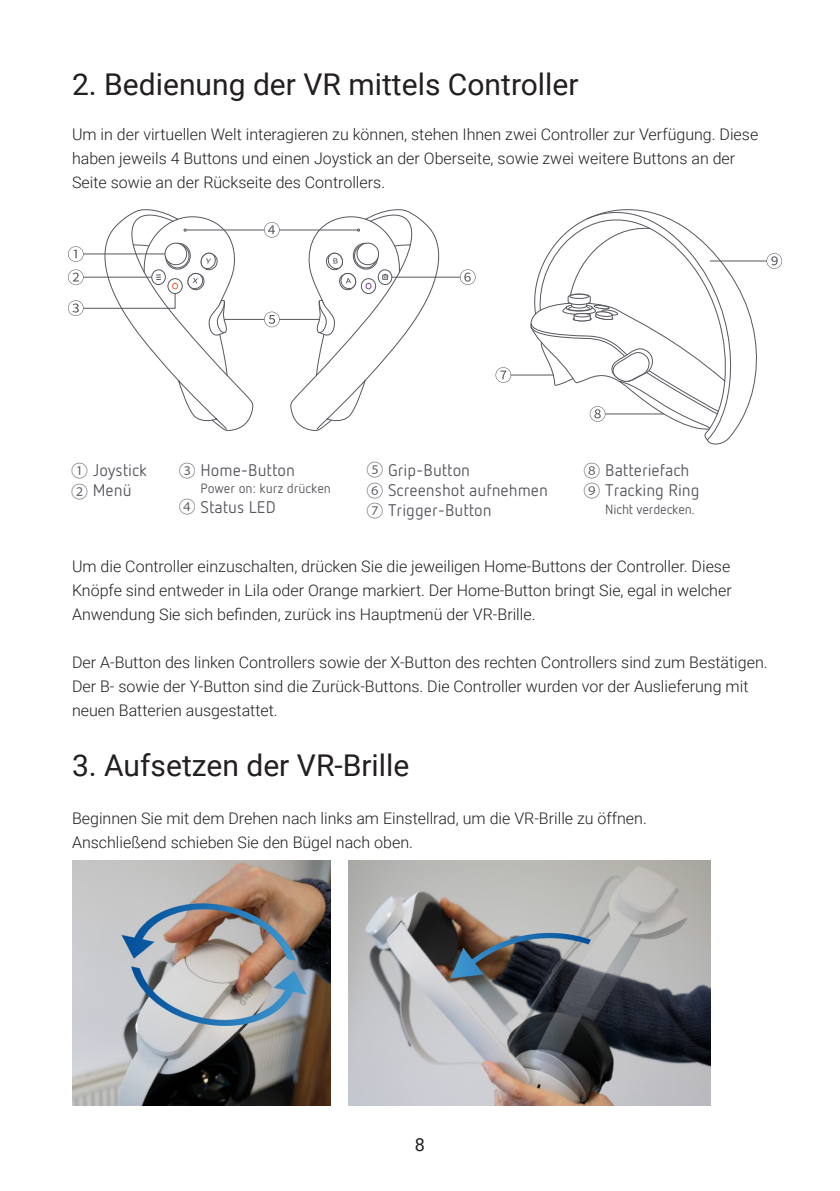
<style>
.page{position:relative;width:840px;height:1191px;background:#fff}
.page>*{position:absolute;margin:0;border:0;box-sizing:border-box;transform-origin:0 0}
.t1{font:30px "Roboto";color:#231f20}
.t2{font:18px "Roboto";color:#231f20}
.t3{font:16.8px/20.2px "Netto OT";color:#55585e}
.t4{font:16.8px "Koz Go Pr 6 N";color:#55585e}
.t5{font:300 16px/24px "Roboto";color:#231f20}
.t6{font:13.4px "Netto OT";color:#55585e}
.s1{font-family:"Koz Go Pr 6 N"}
</style>
<div class="page">
<svg style="left:495px;top:367px;width:16px;height:16px"></svg>
<svg style="left:772px;top:253px;width:9px;height:16px"></svg>
<svg style="left:534px;top:209px;width:238px;height:236px"></svg>
<svg style="left:529px;top:293px;width:196px;height:137px"></svg>
<hr style="left:510px;top:375px;width:43px;height:1px;background:#55585e">
<hr style="left:605px;top:413px;width:58px;height:1px;background:#55585e">
<hr style="left:709px;top:261px;width:57px;height:1px;background:#55585e">
<svg style="left:68px;top:209px;width:407px;height:222px"></svg>
<img style="left:349px;top:860px;width:361px;height:246px">
<img style="left:72px;top:860px;width:258px;height:246px">
<p class="t1" style="left:72px;top:63px;width:507px">2. Bedienung der VR mittels Controller</p>
<p class="t5" style="left:72px;top:122px;width:687px">Um in der virtuellen Welt interagieren zu können, stehen Ihnen zwei Controller zur Verfügung. Diese haben jeweils 4 Buttons und einen Joystick an der Oberseite, sowie zwei weitere Buttons an der<br>Seite sowie an der Rückseite des Controllers.</p>
<p class="t3" style="left:71px;top:460px;width:77px;text-align:center"><span class="s1">①</span> Joystick<br>Menü</p>
<p class="t4" style="left:71px;top:483px;width:18px">②</p>
<p class="t3" style="left:179px;top:460px;width:117px"><span class="s1">③</span> Home-Button</p>
<p class="t6" style="left:200px;top:480px;width:132px">Power on: kurz drücken</p>
<p class="t3" style="left:179px;top:497px;width:98px"><span class="s1">④</span> Status LED</p>
<p class="t3" style="left:366px;top:459px;width:183px"><span class="s1">⑤</span> Grip-Button<br><span class="s1">⑥</span> Screenshot aufnehmen<br><span class="s1">⑦</span> Trigger-Button</p>
<p class="t3" style="left:583px;top:460px;width:117px"><span class="s1">⑧</span> Batteriefach<br><span class="s1">⑨</span> Tracking Ring</p>
<p class="t6" style="left:605px;top:501px;width:91px">Nicht verdecken.</p>
<p class="t5" style="left:72px;top:554px;width:660px;text-align:justify">Um die Controller einzuschalten, drücken Sie die jeweiligen Home-Buttons der Controller. Diese Knöpfe sind entweder in Lila oder Orange markiert. Der Home-Button bringt Sie, egal in welcher Anwendung Sie sich befinden, zurück ins Hauptmenü der VR-Brille.</p>
<p class="t5" style="left:72px;top:650px;width:696px">Der A-Button des linken Controllers sowie der X-Button des rechten Controllers sind zum Bestätigen.<br>Der B- sowie der Y-Button sind die Zurück-Buttons. Die Controller wurden vor der Auslieferung mit neuen Batterien ausgestattet.</p>
<p class="t1" style="left:72px;top:744px;width:339px">3. Aufsetzen der VR-Brille</p>
<p class="t5" style="left:72px;top:806px;width:576px">Beginnen Sie mit dem Drehen nach links am Einstellrad, um die VR-Brille zu öffnen.</p>
<p class="t5" style="left:72px;top:830px;width:342px">Anschließend schieben Sie den Bügel nach oben.</p>
<p class="t2" style="left:414px;top:1131px;width:12px">8</p>
</div>
